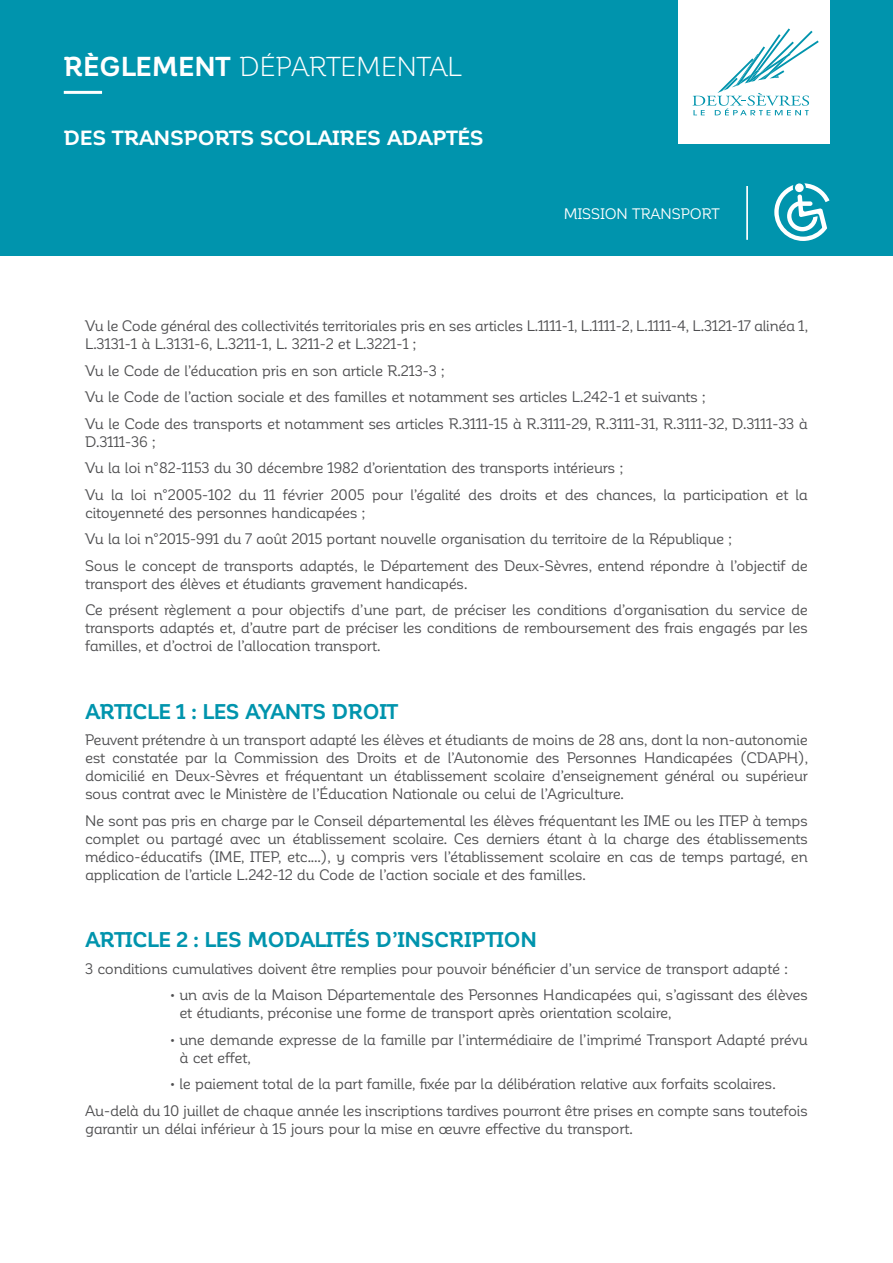
<style>
.page{position:relative;width:893px;height:1263px;background:#fff}
.page>*{position:absolute;margin:0;border:0;box-sizing:border-box;transform-origin:0 0}
.t1{font:27px "Corporative Alt";letter-spacing:-.01em;color:#fff}
.t2{font:700 21px "Corporative Alt";letter-spacing:-.015em;color:#0094ad}
.t3{font:700 20.25px "Corporative Alt";color:#fff;scale:1.05 1}
.t4{font:15px/18px "Corporative Alt";letter-spacing:-.02em;color:#4d4d4f}
.t5{font:15px "Corporative Alt";color:#fff}
.s1{font-weight:700}
</style>
<div class="page">
<div style="left:0;top:0;width:892px;height:255px;background:#0094ad"></div>
<div style="left:678px;top:0;width:151px;height:144px;background:#fff"></div>
<svg style="left:692px;top:28px;width:127px;height:87px"></svg>
<hr style="left:64px;top:91px;width:38px;height:3px;background:#fff">
<hr style="left:746px;top:186px;width:2px;height:54px;background:#fff">
<svg style="left:774px;top:183px;width:55px;height:58px"></svg>
<h1 class="t1" style="left:64px;top:52px;width:399px"><span class="s1">RÈGLEMENT</span> DÉPARTEMENTAL</h1>
<h3 class="t3" style="left:64px;top:127px;width:401px">DES TRANSPORTS SCOLAIRES ADAPTÉS</h3>
<p class="t5" style="left:564px;top:206px;width:157px">MISSION TRANSPORT</p>
<p class="t4" style="left:85px;top:317px;width:724px">Vu le Code général des collectivités territoriales pris en ses articles L.1111-1, L.1111-2, L.1111-4, L.3121-17 alinéa 1,<br>L.3131-1 à L.3131-6, L.3211-1, L. 3211-2 et L.3221-1 ;</p>
<p class="t4" style="left:85px;top:357px;width:724px;line-height:26.5px">Vu le Code de l’éducation pris en son article R.213-3 ;<br>Vu le Code de l’action sociale et des familles et notamment ses articles L.242-1 et suivants ;<br>Vu le Code des transports et notamment ses articles R.3111-15 à R.3111-29, R.3111-31, R.3111-32, D.3111-33 à</p>
<p class="t4" style="left:85px;top:428px;width:724px;line-height:26.5px">D.3111-36 ;<br>Vu la loi n°82-1153 du 30 décembre 1982 d’orientation des transports intérieurs ;<br>Vu la loi n°2005-102 du 11 février 2005 pour l’égalité des droits et des chances, la participation et la</p>
<p class="t4" style="left:85px;top:499px;width:724px;line-height:26.5px">citoyenneté des personnes handicapées ;<br>Vu la loi n°2015-991 du 7 août 2015 portant nouvelle organisation du territoire de la République ;<br>Sous le concept de transports adaptés, le Département des Deux-Sèvres, entend répondre à l’objectif de</p>
<p class="t4" style="left:85px;top:570px;width:724px;line-height:26.5px">transport des élèves et étudiants gravement handicapés.<br>Ce présent règlement a pour objectifs d’une part, de préciser les conditions d’organisation du service de</p>
<p class="t4" style="left:85px;top:619px;width:724px">transports adaptés et, d’autre part de préciser les conditions de remboursement des frais engagés par les familles, et d’octroi de l’allocation transport.</p>
<h2 class="t2" style="left:85px;top:700px;width:315px">ARTICLE 1 : LES AYANTS DROIT</h2>
<p class="t4" style="left:85px;top:731px;width:724px;text-align:justify">Peuvent prétendre à un transport adapté les élèves et étudiants de moins de 28 ans, dont la non-autonomie est constatée par la Commission des Droits et de l’Autonomie des Personnes Handicapées (CDAPH), domicilié en Deux-Sèvres et fréquentant un établissement scolaire d’enseignement général ou supérieur sous contrat avec le Ministère de l’Éducation Nationale ou celui de l’Agriculture.</p>
<p class="t4" style="left:85px;top:811px;width:724px;text-align:justify">Ne sont pas pris en charge par le Conseil départemental les élèves fréquentant les IME ou les ITEP à temps complet ou partagé avec un établissement scolaire. Ces derniers étant à la charge des établissements médico-éducatifs (IME, ITEP, etc.…), y compris vers l’établissement scolaire en cas de temps partagé, en application de l’article L.242-12 du Code de l’action sociale et des familles.</p>
<h2 class="t2" style="left:85px;top:928px;width:453px">ARTICLE 2 : LES MODALITÉS D’INSCRIPTION</h2>
<p class="t4" style="left:85px;top:959px;width:704px">3 conditions cumulatives doivent être remplies pour pouvoir bénéficier d’un service de transport adapté :</p>
<p class="t4" style="left:179px;top:986px;width:630px;text-indent:-9px">• un avis de la Maison Départementale des Personnes Handicapées qui, s’agissant des élèves et étudiants, préconise une forme de transport après orientation scolaire,</p>
<p class="t4" style="left:179px;top:1030px;width:630px;text-indent:-9px">• une demande expresse de la famille par l’intermédiaire de l’imprimé Transport Adapté prévu à cet effet,</p>
<p class="t4" style="left:85px;top:1071px;width:724px;line-height:26.5px;text-indent:85px">• le paiement total de la part famille, fixée par la délibération relative aux forfaits scolaires.<br>Au-delà du 10 juillet de chaque année les inscriptions tardives pourront être prises en compte sans toutefois</p>
<p class="t4" style="left:85px;top:1119px;width:549px">garantir un délai inférieur à 15 jours pour la mise en œuvre effective du transport.</p>
</div>
